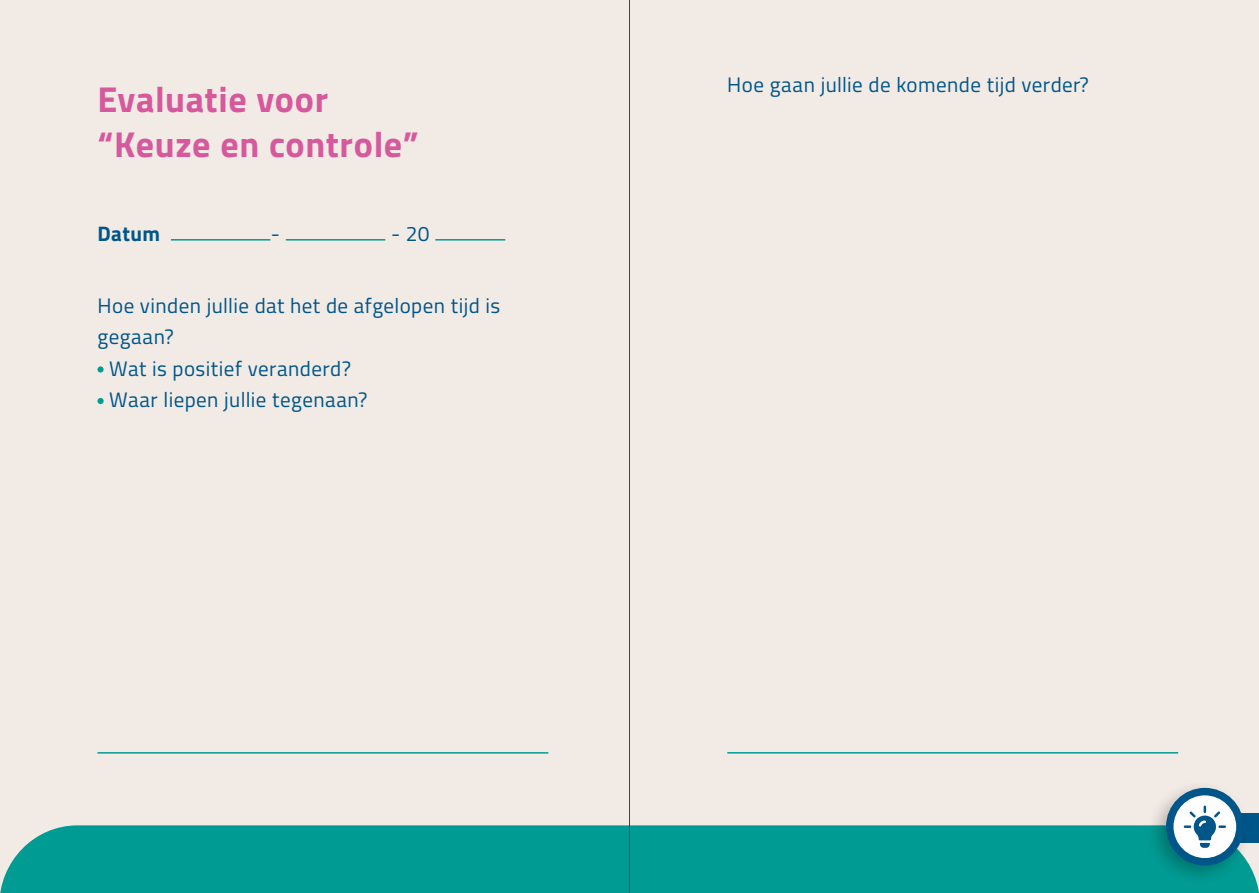
<style>
.page{position:relative;width:1259px;height:893px;background:#fff}
.page>*{position:absolute;margin:0;border:0;box-sizing:border-box;transform-origin:0 0}
.t1{font:700 36px/45px "Cairo";letter-spacing:.015em;color:#d5599c}
.t2{font:21px "Cairo";letter-spacing:.02em;color:#005689}
.t3{font:700 21px "Cairo";letter-spacing:.02em;color:#005689}
</style>
<div class="page">
<div style="left:0;top:0;width:629px;height:893px;background:#f2ebe5"></div>
<div style="left:629px;top:0;width:630px;height:893px;background:#f2ebe5"></div>
<hr style="left:171px;top:239px;width:99px;height:2px;background:#009b93">
<hr style="left:286px;top:239px;width:99px;height:2px;background:#009b93">
<hr style="left:435px;top:239px;width:70px;height:2px;background:#009b93">
<svg style="left:97px;top:366px;width:7px;height:7px"></svg>
<svg style="left:97px;top:398px;width:7px;height:6px"></svg>
<hr style="left:97px;top:752px;width:451px;height:2px;background:#009b93">
<div style="left:1145px;top:780px;width:107px;height:106px;background:#000;opacity:.25"></div>
<svg style="left:1169px;top:792px;width:71px;height:70px"></svg>
<div style="left:1166px;top:788px;width:77px;height:77px;border:8px solid #005689;border-radius:50%"></div>
<svg style="left:0;top:805px;width:1259px;height:88px"></svg>
<hr style="left:727px;top:752px;width:451px;height:1px;background:#009b93">
<hr style="left:629px;top:0;width:1px;height:893px;background:#005689">
<h1 class="t1" style="left:97px;top:76px;width:323px">Evaluatie voor “Keuze en controle”</h1>
<p class="t3" style="left:97px;top:216px;width:64px">Datum</p>
<p class="t2" style="left:271px;top:218px;width:11px">-</p>
<p class="t2" style="left:391px;top:218px;width:40px">- 20</p>
<p class="t2" style="left:97px;top:290px;width:404px">Hoe vinden jullie dat het de afgelopen tijd is</p>
<p class="t2" style="left:97px;top:321px;width:78px">gegaan?</p>
<p class="t2" style="left:109px;top:353px;width:243px">Wat is positief veranderd?</p>
<p class="t2" style="left:109px;top:384px;width:260px">Waar liepen jullie tegenaan?</p>
<p class="t2" style="left:727px;top:69px;width:363px">Hoe gaan jullie de komende tijd verder?</p>
</div>
